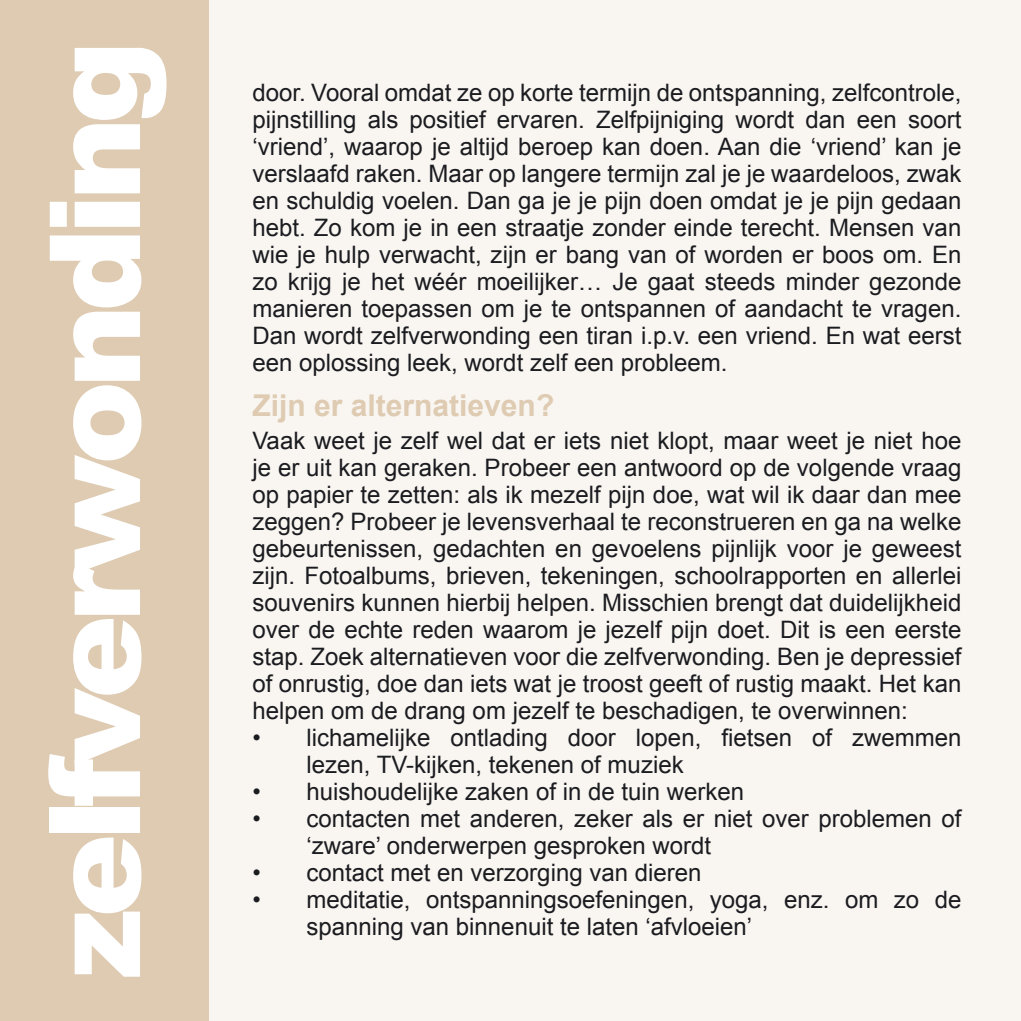
<style>
.page{position:relative;width:1021px;height:1021px;background:#fff}
.page>*{position:absolute;margin:0;border:0;box-sizing:border-box;transform-origin:0 0}
.t1{font:900 126px "Arial";letter-spacing:-.06em;color:#fff}
.t2{font:700 30px "Arial";color:#decbb2}
.t3{font:24px/27px "Arial";color:#1b1c20}
</style>
<div class="page">
<div style="left:0;top:0;width:211px;height:1020px;background:#decbb2"></div>
<div style="left:210px;top:0;width:810px;height:1020px;background:#f9f5f1"></div>
<h1 class="t1" style="left:3px;top:978px;width:940px;rotate:-90deg">zelfverwonding</h1>
<p class="t3" style="left:252px;top:79px;width:710px;text-align:justify">door. Vooral omdat ze op korte termijn de ontspanning, zelfcontrole, pijnstilling als positief ervaren. Zelfpijniging wordt dan een soort ‘vriend’, waarop je altijd beroep kan doen. Aan die ‘vriend’ kan je verslaafd raken. Maar op langere termijn zal je je waardeloos, zwak en schuldig voelen. Dan ga je je pijn doen omdat je je pijn gedaan hebt. Zo kom je in een straatje zonder einde terecht. Mensen van wie je hulp verwacht, zijn er bang van of worden er boos om. En zo krijg je het wéér moeilijker… Je gaat steeds minder gezonde manieren toepassen om je te ontspannen of aandacht te vragen.<br>Dan wordt zelfverwonding een tiran i.p.v. een vriend. En wat eerst een oplossing leek, wordt zelf een probleem.</p>
<p class="t2" style="left:252px;top:386px;width:303px">Zijn er alternatieven?</p>
<p class="t3" style="left:252px;top:427px;width:710px;text-align:justify">Vaak weet je zelf wel dat er iets niet klopt, maar weet je niet hoe je er uit kan geraken. Probeer een antwoord op de volgende vraag op papier te zetten: als ik mezelf pijn doe, wat wil ik daar dan mee zeggen? Probeer je levensverhaal te reconstrueren en ga na welke gebeurtenissen, gedachten en gevoelens pijnlijk voor je geweest zijn. Fotoalbums, brieven, tekeningen, schoolrapporten en allerlei souvenirs kunnen hierbij helpen. Misschien brengt dat duidelijkheid over de echte reden waarom je jezelf pijn doet. Dit is een eerste stap. Zoek alternatieven voor die zelfverwonding. Ben je depressief of onrustig, doe dan iets wat je troost geeft of rustig maakt. Het kan helpen om de drang om jezelf te beschadigen, te overwinnen:</p>
<p class="t3" style="left:306px;top:724px;width:656px;text-indent:-54px">• lichamelijke ontlading door lopen, fietsen of zwemmen lezen, TV-kijken, tekenen of muziek</p>
<p class="t3" style="left:252px;top:778px;width:493px">• huishoudelijke zaken of in de tuin werken</p>
<p class="t3" style="left:306px;top:805px;width:656px;text-indent:-54px">• contacten met anderen, zeker als er niet over problemen of ‘zware’ onderwerpen gesproken wordt</p>
<p class="t3" style="left:252px;top:859px;width:450px">• contact met en verzorging van dieren</p>
<p class="t3" style="left:306px;top:886px;width:656px;text-indent:-54px">• meditatie, ontspanningsoefeningen, yoga, enz. om zo de spanning van binnenuit te laten ‘afvloeien’</p>
</div>
